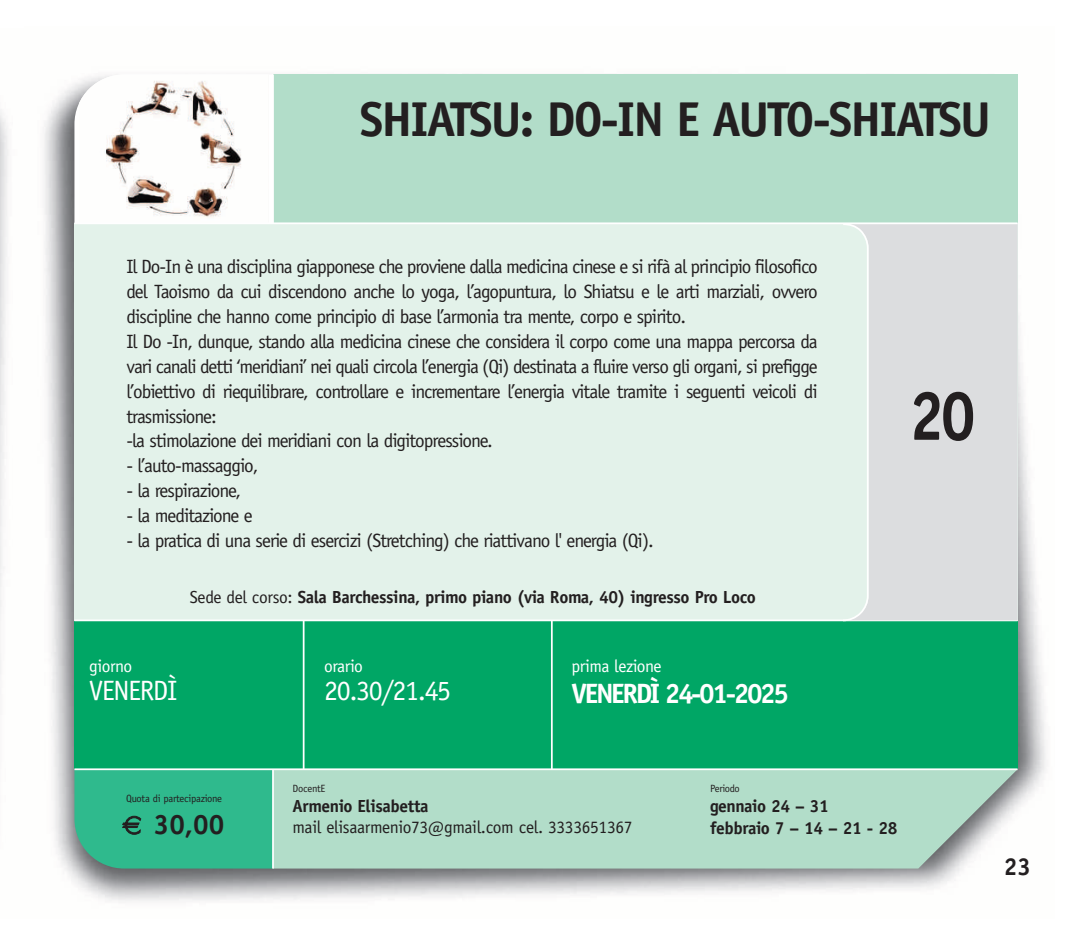
<style>
.page{position:relative;width:1092px;height:943px;background:#fff}
.page>*{position:absolute;margin:0;border:0;box-sizing:border-box;transform-origin:0 0}
.t1{font:700 70px "Officina Sans";color:#231f20;scale:.9 1}
.t2{font:700 49px "Officina Sans";letter-spacing:-.04em;color:#231f20}
.t3{font:28px "Officina Sans";letter-spacing:-.05em;color:#fff}
.t4{font:700 28px "Officina Sans";letter-spacing:-.085em;color:#fff}
.t5{font:700 28px "Officina Sans";color:#231f20}
.t6{font:700 24.5px "Officina Sans";color:#231f20}
.t7{font:19.25px/24.8px "Officina Sans";letter-spacing:-.05em;color:#231f20}
.t8{font:700 17.5px/22.4px "Officina Sans";letter-spacing:-.02em;color:#231f20}
.t9{font:17.5px "Officina Sans";letter-spacing:-.02em;color:#231f20}
.t10{font:17.5px "Officina Sans";letter-spacing:-.025em;color:#fff}
.t11{font:10.5px "Officina Sans";letter-spacing:-.025em;color:#231f20}
.s1{font-weight:400}
</style>
<div class="page">
<img style="left:0;top:74px;width:1046px;height:828px">
<svg style="left:74px;top:74px;width:198px;height:148px"></svg>
<img style="left:79px;top:74px;width:189px;height:148px">
<div style="left:273px;top:74px;width:744px;height:149px;background:#b2ddc9"></div>
<svg style="left:274px;top:770px;width:743px;height:98px;background:#b3dbc9"></svg>
<div style="left:74px;top:620px;width:943px;height:149px;background:#00a665"></div>
<div style="left:74px;top:223px;width:943px;height:397px;background:#e3f2ea"></div>
<hr style="left:272px;top:74px;width:2px;height:149px;background:#fff">
<hr style="left:272px;top:769px;width:2px;height:99px;background:#fff">
<hr style="left:74px;top:768px;width:943px;height:2px;background:#fff">
<hr style="left:74px;top:619px;width:943px;height:2px;background:#fff">
<div style="left:869px;top:224px;width:148px;height:396px;background:#dcdddf"></div>
<hr style="left:303px;top:620px;width:1px;height:149px;background:#fff">
<hr style="left:551px;top:620px;width:1px;height:149px;background:#fff">
<svg style="left:841px;top:224px;width:28px;height:398px"></svg>
<hr style="left:74px;top:222px;width:943px;height:2px;background:#fff">
<div style="left:74px;top:769px;width:199px;height:99px;background:#2fba8d"></div>
<h2 class="t2" style="left:360px;top:101px;width:632px">SHIATSU: DO-IN E AUTO-SHIATSU</h2>
<p class="t7" style="left:126px;top:256px;width:693px">Il Do-In è una disciplina giapponese che proviene dalla medicina cinese e si rifà al principio filosofico del Taoismo da cui discendono anche lo yoga, l’agopuntura, lo Shiatsu e le arti marziali, ovvero discipline che hanno come principio di base l’armonia tra mente, corpo e spirito.<br>Il Do -In, dunque, stando alla medicina cinese che considera il corpo come una mappa percorsa da vari canali detti ‘meridiani’ nei quali circola l’energia (Qi) destinata a fluire verso gli organi, si prefigge l’obiettivo di riequilibrare, controllare e incrementare l’energia vitale tramite i seguenti veicoli di trasmissione:<br>-la stimolazione dei meridiani con la digitopressione.</p>
<p class="t7" style="left:126px;top:455px;width:133px">- l’auto-massaggio,</p>
<p class="t7" style="left:126px;top:480px;width:116px">- la respirazione,</p>
<p class="t7" style="left:126px;top:504px;width:128px">- la meditazione e</p>
<p class="t7" style="left:126px;top:529px;width:529px">- la pratica di una serie di esercizi (Stretching) che riattivano l' energia (Qi).</p>
<p class="t8" style="left:190px;top:587px;width:567px"><span class="s1">Sede del corso:</span> Sala Barchessina, primo piano (via Roma, 40) ingresso Pro Loco</p>
<p class="t10" style="left:89px;top:659px;width:44px">giorno</p>
<h3 class="t3" style="left:89px;top:679px;width:90px">VENERDÌ</h3>
<p class="t10" style="left:324px;top:659px;width:40px">orario</p>
<h3 class="t3" style="left:324px;top:679px;width:129px">20.30/21.45</h3>
<p class="t10" style="left:571px;top:659px;width:91px">prima lezione</p>
<h3 class="t4" style="left:571px;top:683px;width:219px">VENERDÌ 24-01-2025</h3>
<h1 class="t1" style="left:909px;top:389px;width:75px">20</h1>
<p class="t11" style="left:126px;top:794px;width:97px">Quota di partecipazione</p>
<h3 class="t5" style="left:154px;top:814px;width:72px">30,00</h3>
<p class="t11" style="left:292px;top:784px;width:34px">DocentE</p>
<p class="t8" style="left:292px;top:796px;width:137px">Armenio Elisabetta</p>
<p class="t9" style="left:292px;top:820px;width:341px">mail elisaarmenio73@gmail.com cel. 3333651367</p>
<p class="t11" style="left:710px;top:784px;width:31px">Periodo</p>
<p class="t8" style="left:710px;top:795px;width:189px">gennaio 24 – 31<br>febbraio 7 – 14 – 21 - 28</p>
<p class="t6" style="left:1003px;top:857px;width:29px">23</p>
</div>
